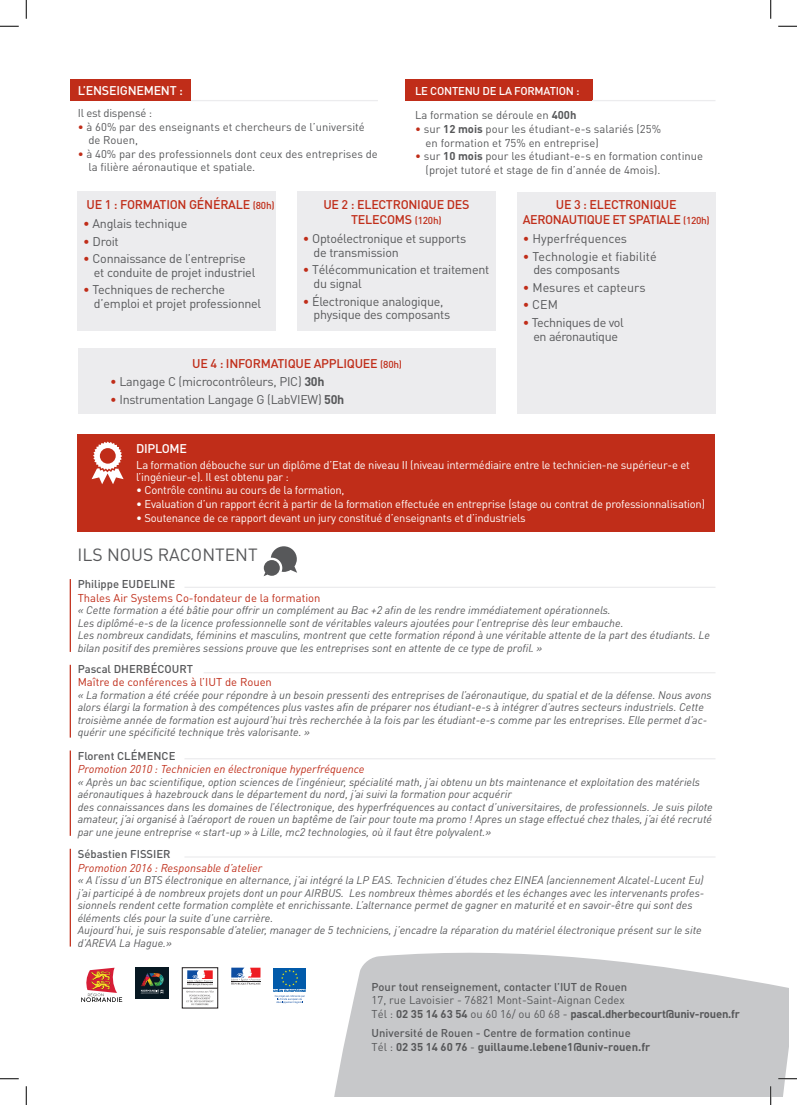
<style>
.page{position:relative;width:797px;height:1105px;background:#fff}
.page>*{position:absolute;margin:0;border:0;box-sizing:border-box;transform-origin:0 0}
.t1{font:17.5px "DIN Bleu";color:#57585a}
.t2{font:12.5px/13.8px "DIN";letter-spacing:-.02em;color:#57585a}
.t3{font:500 12.5px/15px "DIN";letter-spacing:-.02em;color:#c02d19;text-align:center}
.t4{font:12.5px/13.8px "DIN";color:#57585a}
.t5{font:500 12.5px "DIN";letter-spacing:-.02em;color:#fff}
.t6{font:11.25px/11.2px "DIN";letter-spacing:-.02em;color:#fff}
.t7{font:11.25px/13.5px "DIN Bleu";color:#57585a}
.t8{font:500 11.25px/13.8px "DIN";color:#57585a}
.t9{font:11.25px/13.8px "DIN";color:#57585a}
.t10{font:italic 11.25px "DIN Pro";color:#c02d19}
.t11{font:11.25px "DIN";color:#c02d19}
.t12{font:500 11.25px "DIN";letter-spacing:-.02em;color:#fff}
.t13{font:11.25px "DIN";letter-spacing:-.02em;color:#57585a}
.t14{font:italic 11px/12.5px "DIN Pro";color:#57585a}
.s1{color:#c02d19}
.s2{font-family:"DIN";font-weight:700}
.s3{font-size:10px}
.s4{font-weight:700}
.s5{font-weight:400}
</style>
<div class="page">
<svg style="left:334px;top:952px;width:454px;height:144px;background:#cccdcf"></svg>
<svg style="left:231px;top:968px;width:29px;height:17px"></svg>
<div style="left:273px;top:968px;width:33px;height:21px;background:#015aaa"></div>
<svg style="left:273px;top:969px;width:33px;height:34px"></svg>
<div style="left:135px;top:968px;width:34px;height:31px;background:#071822"></div>
<svg style="left:141px;top:973px;width:23px;height:21px"></svg>
<svg style="left:81px;top:968px;width:41px;height:34px"></svg>
<svg style="left:186px;top:970px;width:28px;height:35px"></svg>
<div style="left:182px;top:968px;width:36px;height:40px;border:1px solid #231f20"></div>
<hr style="left:182px;top:988px;width:36px;height:1px;background:#231f20">
<hr style="left:191px;top:100px;width:187px;height:1px;background:#ececee">
<hr style="left:204px;top:672px;width:511px;height:1px;background:#ececee">
<hr style="left:184px;top:587px;width:531px;height:1px;background:#ececee">
<hr style="left:184px;top:758px;width:531px;height:1px;background:#ececee">
<hr style="left:184px;top:856px;width:531px;height:2px;background:#ececee">
<div style="left:78px;top:192px;width:198px;height:139px;background:#ececee"></div>
<div style="left:78px;top:434px;width:637px;height:98px;background:#c02d19"></div>
<div style="left:78px;top:348px;width:417px;height:65px;background:#ececee"></div>
<div style="left:297px;top:192px;width:198px;height:139px;background:#ececee"></div>
<div style="left:517px;top:192px;width:198px;height:221px;background:#ececee"></div>
<div style="left:70px;top:79px;width:121px;height:22px;background:#c02d19"></div>
<div style="left:405px;top:79px;width:187px;height:22px;background:#c02d19"></div>
<hr style="left:592px;top:100px;width:123px;height:1px;background:#ececee">
<hr style="left:70px;top:579px;width:1px;height:73px;background:#c02d19">
<hr style="left:70px;top:750px;width:1px;height:86px;background:#c02d19">
<hr style="left:70px;top:849px;width:1px;height:97px;background:#c02d19">
<hr style="left:70px;top:665px;width:1px;height:73px;background:#c02d19">
<svg style="left:92px;top:441px;width:32px;height:43px"></svg>
<svg style="left:263px;top:546px;width:34px;height:30px"></svg>
<svg style="left:0;top:25px;width:19px;height:2px"></svg>
<svg style="left:778px;top:25px;width:19px;height:2px"></svg>
<svg style="left:0;top:1078px;width:19px;height:1px"></svg>
<svg style="left:778px;top:1078px;width:19px;height:1px"></svg>
<svg style="left:25px;top:0;width:2px;height:19px"></svg>
<svg style="left:25px;top:1086px;width:2px;height:19px"></svg>
<svg style="left:770px;top:0;width:1px;height:19px"></svg>
<svg style="left:770px;top:1086px;width:1px;height:19px"></svg>
<p class="t5" style="left:78px;top:82px;width:107px">L’ENSEIGNEMENT :</p>
<p class="t13" style="left:78px;top:106px;width:76px">Il est dispensé :</p>
<p class="t7" style="left:88px;top:120px;width:278px;text-indent:-11px"><span class="s1">•</span> à 60% par des enseignants et chercheurs de l’université de Rouen,</p>
<p class="t7" style="left:88px;top:147px;width:291px;text-indent:-11px"><span class="s1">•</span> à 40% par des professionnels dont ceux des entreprises de la filière aéronautique et spatiale.</p>
<p class="t12" style="left:415px;top:83px;width:166px">LE CONTENU DE LA FORMATION :</p>
<p class="t7" style="left:415px;top:108px;width:163px">La formation se déroule en <span class="s2">400h</span></p>
<p class="t7" style="left:425px;top:122px;width:237px;text-indent:-11px"><span class="s1">•</span> sur <span class="s2">12 mois</span> pour les étudiant-e-s salariés (25% en formation et 75% en entreprise)</p>
<p class="t7" style="left:425px;top:149px;width:279px;text-indent:-11px"><span class="s1">•</span> sur <span class="s2">10 mois</span> pour les étudiant-e-s en formation continue (projet tutoré et stage de fin d’année de 4mois).</p>
<p class="t3" style="left:87px;top:197px;width:190px">UE 1 : FORMATION GÉNÉRALE <span class="s3">(80h)</span></p>
<p class="t2" style="left:83px;top:216px;width:105px"><span class="s1">•</span> Anglais technique</p>
<p class="t2" style="left:83px;top:234px;width:37px"><span class="s1">•</span> Droit</p>
<p class="t2" style="left:94px;top:251px;width:163px;text-indent:-11px"><span class="s1">•</span> Connaissance de l’entreprise et conduite de projet industriel</p>
<p class="t2" style="left:94px;top:283px;width:169px;text-indent:-11px"><span class="s1">•</span> Techniques de recherche d’emploi et projet professionnel</p>
<p class="t3" style="left:323px;top:197px;width:148px">UE 2 : ELECTRONIQUE DES<br>TELECOMS <span class="s3">(120h)</span></p>
<p class="t2" style="left:313px;top:231px;width:154px;text-indent:-11px"><span class="s1">•</span> Optoélectronique et supports de transmission</p>
<p class="t2" style="left:313px;top:263px;width:177px;text-indent:-11px"><span class="s1">•</span> Télécommunication et traitement du signal</p>
<p class="t2" style="left:313px;top:294px;width:138px;text-indent:-11px"><span class="s1">•</span> Électronique analogique, physique des composants</p>
<p class="t3" style="left:192px;top:355px;width:211px">UE 4 : INFORMATIQUE APPLIQUEE <span class="s3">(80h)</span></p>
<p class="t2" style="left:110px;top:375px;width:216px"><span class="s1">•</span> Langage C (microcontrôleurs, PIC) <span class="s4">30h</span></p>
<p class="t2" style="left:110px;top:392px;width:236px"><span class="s1">•</span> Instrumentation Langage G (LabVIEW) <span class="s4">50h</span></p>
<p class="t3" style="left:522px;top:197px;width:188px">UE 3 : ELECTRONIQUE<br>AERONAUTIQUE ET SPATIALE <span class="s3">(120h)</span></p>
<p class="t4" style="left:522px;top:231px;width:106px"><span class="s1">•</span> Hyperfréquences</p>
<p class="t4" style="left:533px;top:249px;width:125px;text-indent:-11px"><span class="s1">•</span> Technologie et fiabilité des composants</p>
<p class="t4" style="left:522px;top:280px;width:124px"><span class="s1">•</span> Mesures et capteurs</p>
<p class="t2" style="left:522px;top:298px;width:37px"><span class="s1">•</span> CEM</p>
<p class="t2" style="left:522px;top:315px;width:102px;text-align:center"><span class="s1">•</span> Techniques de vol en aéronautique</p>
<p class="t5" style="left:136px;top:441px;width:52px">DIPLOME</p>
<p class="t6" style="left:136px;top:459px;width:555px">La formation débouche sur un diplôme d’Etat de niveau II (niveau intermédiaire entre le technicien-ne supérieur-e et l’ingénieur-e). Il est obtenu par :</p>
<p class="t6" style="left:136px;top:484px;width:210px">• Contrôle continu au cours de la formation,</p>
<p class="t6" style="left:136px;top:498px;width:570px">• Evaluation d’un rapport écrit à partir de la formation effectuée en entreprise (stage ou contrat de professionnalisation)</p>
<p class="t6" style="left:136px;top:512px;width:391px">• Soutenance de ce rapport devant un jury constitué d’enseignants et d’industriels</p>
<h1 class="t1" style="left:77px;top:544px;width:182px">ILS NOUS RACONTENT</h1>
<p class="t8" style="left:78px;top:577px;width:99px">Philippe EUDELINE</p>
<p class="t11" style="left:78px;top:591px;width:244px">Thales Air Systems Co-fondateur de la formation</p>
<p class="t14" style="left:78px;top:603px;width:633px">« Cette formation a été bâtie pour offrir un complément au Bac +2 afin de les rendre immédiatement opérationnels.<br>Les diplômé-e-s de la licence professionnelle sont de véritables valeurs ajoutées pour l’entreprise dès leur embauche.<br>Les nombreux candidats, féminins et masculins, montrent que cette formation répond à une véritable attente de la part des étudiants. Le bilan positif des premières sessions prouve que les entreprises sont en attente de ce type de profil. »</p>
<p class="t8" style="left:78px;top:661px;width:117px">Pascal DHERBÉCOURT</p>
<p class="t11" style="left:78px;top:675px;width:196px">Maître de conférences à l’IUT de Rouen</p>
<p class="t14" style="left:78px;top:687px;width:635px">« La formation a été créée pour répondre à un besoin pressenti des entreprises de l’aéronautique, du spatial et de la défense. Nous avons alors élargi la formation à des compétences plus vastes afin de préparer nos étudiant-e-s à intégrer d’autres secteurs industriels. Cette troisième année de formation est aujourd’hui très recherchée à la fois par les étudiant-e-s comme par les entreprises. Elle permet d’ac&shy;quérir une spécificité technique très valorisante. »</p>
<p class="t8" style="left:78px;top:748px;width:99px">Florent CLÉMENCE</p>
<p class="t10" style="left:78px;top:760px;width:288px">Promotion 2010 : Technicien en électronique hyperfréquence</p>
<p class="t14" style="left:78px;top:774px;width:636px">« Après un bac scientifique, option sciences de l’ingénieur, spécialité math, j’ai obtenu un bts maintenance et exploitation des matériels aéronautiques à hazebrouck dans le département du nord, j’ai suivi la formation pour acquérir<br>des connaissances dans les domaines de l’électronique, des hyperfréquences au contact d’universitaires, de professionnels. Je suis pilote amateur, j’ai organisé à l’aéroport de rouen un baptême de l’air pour toute ma promo ! Apres un stage effectué chez thales, j’ai été recruté par une jeune entreprise « start-up » à Lille, mc2 technologies, où il faut être polyvalent.»</p>
<p class="t8" style="left:78px;top:847px;width:94px">Sébastien FISSIER</p>
<p class="t10" style="left:78px;top:859px;width:186px">Promotion 2016 : Responsable d’atelier</p>
<p class="t14" style="left:78px;top:873px;width:628px">« A l’issu d’un BTS électronique en alternance, j’ai intégré la LP EAS. Technicien d’études chez EINEA (anciennement Alcatel-Lucent Eu) j’ai participé à de nombreux projets dont un pour AIRBUS. Les nombreux thèmes abordés et les échanges avec les intervenants profes&shy;sionnels rendent cette formation complète et enrichissante. L’alternance permet de gagner en maturité et en savoir-être qui sont des éléments clés pour la suite d’une carrière.<br>Aujourd’hui, je suis responsable d’atelier, manager de 5 techniciens, j’encadre la réparation du matériel électronique présent sur le site d’AREVA La Hague.»</p>
<p class="t8" style="left:371px;top:979px;width:257px">Pour tout renseignement, contacter l’IUT de Rouen</p>
<p class="t9" style="left:371px;top:993px;width:370px">17, rue Lavoisier - 76821 Mont-Saint-Aignan Cedex<br>Tél : <span class="s4">02 35 14 63 54</span> ou 60 16/ ou 60 68 - <span class="s4">pascal.dherbecourt@univ-rouen.fr</span></p>
<p class="t8" style="left:371px;top:1025px;width:280px">Université de Rouen - Centre de formation continue<br><span class="s5">Tél :</span> <span class="s4">02 35 14 60 76</span> <span class="s5">-</span> <span class="s4">guillaume.lebene1@univ-rouen.fr</span></p>
</div>
